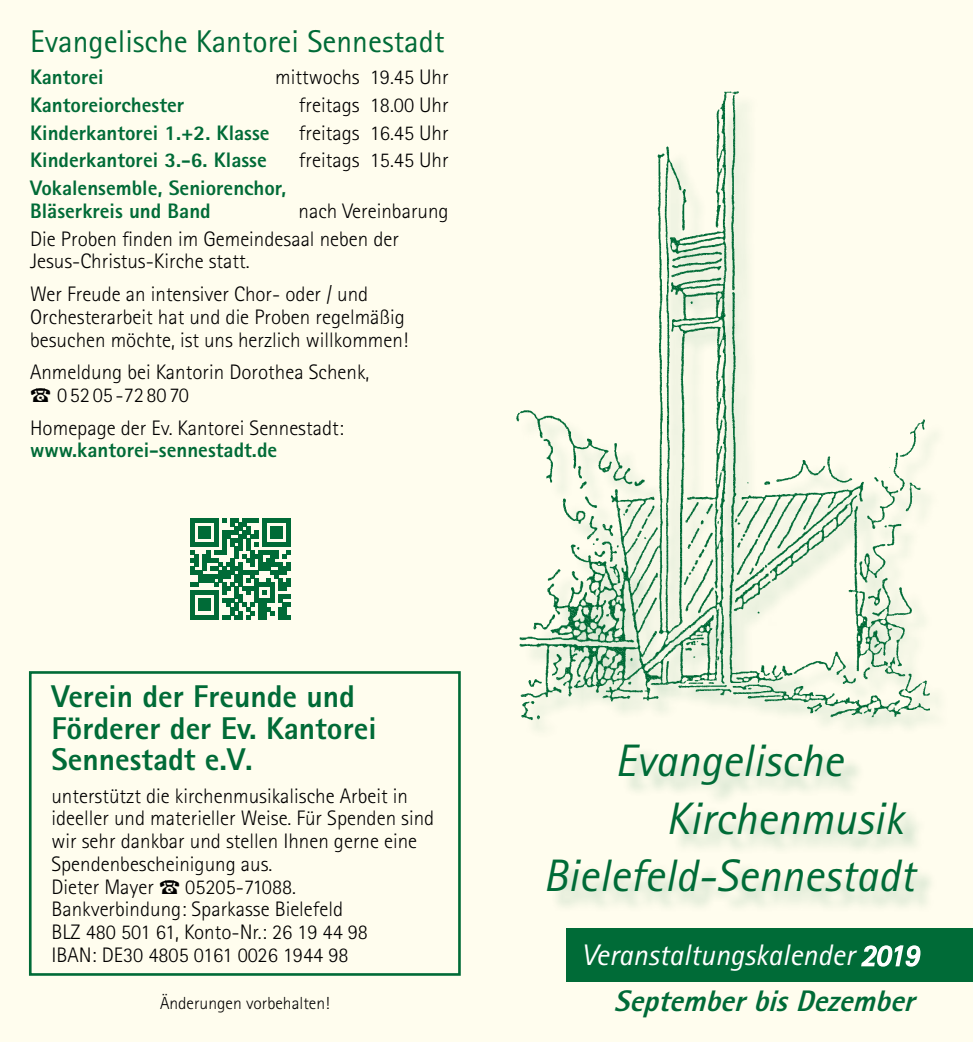
<style>
.page{position:relative;width:973px;height:1042px;background:#fff}
.page>*{position:absolute;margin:0;border:0;box-sizing:border-box;transform-origin:0 0}
.t1{font:italic 45.5px "Rotis Sans Serif Pro";color:#006b37}
.t2{font:800 31.5px/31.5px "Rotis Sans Serif Pro";color:#006b37}
.t3{font:31.5px "Rotis Sans Serif Pro";color:#006b37}
.t4{font:italic 29.75px "Rotis Sans Serif Pro";color:#fff}
.t5{font:italic 800 29.75px "Rotis Sans Serif Pro";color:#006b37}
.t6{font:300 21px/22.8px "Rotis Sans Serif Pro";color:#000}
.t7{font:800 21px/22.8px "Rotis Sans Serif Pro";color:#006b37}
.t8{font:300 17.5px "Rotis Sans Serif Pro";color:#000}
.s1{font-family:"Universal Std Newswith Comm Pi";font-weight:400}
</style>
<div class="page">
<div style="left:0;top:0;width:972px;height:1042px;background:#fffdee"></div>
<div style="left:551px;top:747px;width:387px;height:166px;background:#006b37;opacity:.26"></div>
<div style="left:566px;top:928px;width:406px;height:53px;background:#006b37"></div>
<svg style="left:861px;top:945px;width:60px;height:22px"></svg>
<img style="left:516px;top:91px;width:413px;height:631px">
<div style="left:29px;top:671px;width:431px;height:305px;border:3px solid #006b37"></div>
<svg style="left:190px;top:518px;width:101px;height:101px"></svg>
<h2 class="t3" style="left:30px;top:22px;width:416px">Evangelische Kantorei Sennestadt</h2>
<p class="t7" style="left:30px;top:65px;width:75px">Kantorei</p>
<p class="t6" style="left:275px;top:66px;width:175px">mittwochs 19.45 Uhr</p>
<p class="t7" style="left:30px;top:93px;width:155px">Kantoreiorchester</p>
<p class="t6" style="left:299px;top:94px;width:151px">freitags 18.00 Uhr</p>
<p class="t7" style="left:30px;top:121px;width:241px">Kinderkantorei 1.+2. Klasse</p>
<p class="t6" style="left:299px;top:122px;width:151px">freitags 16.45 Uhr</p>
<p class="t7" style="left:30px;top:149px;width:238px">Kinderkantorei 3.-6. Klasse</p>
<p class="t6" style="left:299px;top:149px;width:151px">freitags 15.45 Uhr</p>
<p class="t7" style="left:30px;top:176px;width:257px">Vokalensemble, Seniorenchor,<br>Bläserkreis und Band</p>
<p class="t6" style="left:30px;top:197px;width:420px;line-height:27.7px;text-indent:268px">nach Vereinbarung<br>Die Proben finden im Gemeindesaal neben der</p>
<p class="t6" style="left:30px;top:245px;width:339px;line-height:32.7px">Jesus-Christus-Kirche statt.<br>Wer Freude an intensiver Chor- oder / und</p>
<p class="t6" style="left:30px;top:306px;width:379px">Orchesterarbeit hat und die Proben regelmäßig besuchen möchte, ist uns herzlich willkommen!</p>
<p class="t6" style="left:30px;top:361px;width:341px">Anmeldung bei Kantorin Dorothea Schenk‚ <span class="s1">☎</span> 0 52 05 -72 80 70</p>
<p class="t6" style="left:30px;top:417px;width:315px">Homepage der Ev. Kantorei Sennestadt:</p>
<p class="t7" style="left:30px;top:439px;width:248px">www.kantorei-sennestadt.de</p>
<h2 class="t2" style="left:51px;top:680px;width:326px">Verein der Freunde und<br>Förderer der Ev. Kantorei<br>Sennestadt e.V.</h2>
<p class="t6" style="left:51px;top:784px;width:384px">unterstützt die kirchenmusikalische Arbeit in ideeller und materieller Weise. Für Spenden sind wir sehr dankbar und stellen Ihnen gerne eine Spendenbescheinigung aus.<br>Dieter Mayer <span class="s1">☎</span> 05205-71088.<br>Bankverbindung: Sparkasse Bielefeld<br>BLZ 480 501 61, Konto-Nr.: 26 19 44 98<br>IBAN: DE30 4805 0161 0026 1944 98</p>
<p class="t8" style="left:160px;top:993px;width:171px">Änderungen vorbehalten!</p>
<h3 class="t5" style="left:613px;top:982px;width:312px">SeptemberbisDezember</h3>
<h1 class="t1" style="left:614px;top:734px;width:230px">Evangelische</h1>
<h1 class="t1" style="left:665px;top:791px;width:239px">Kirchenmusik</h1>
<h1 class="t1" style="left:543px;top:849px;width:373px">Bielefeld-Sennestadt</h1>
<h3 class="t4" style="left:581px;top:938px;width:339px">Veranstaltungskalender 2019</h3>
</div>
